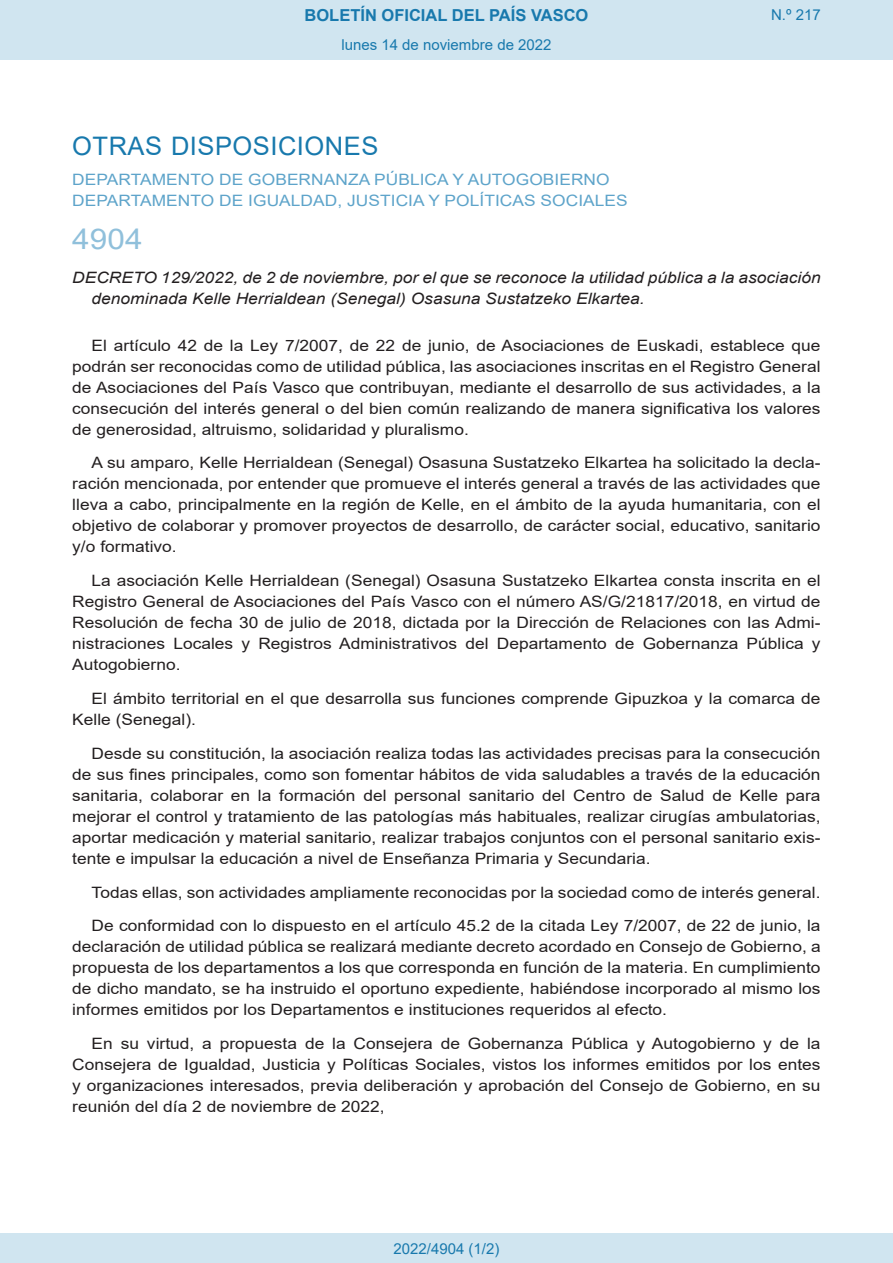
<style>
.page{position:relative;width:893px;height:1263px;background:#fff}
.page>*{position:absolute;margin:0;border:0;box-sizing:border-box;transform-origin:0 0}
.BOPVOrden{font:28.5px "Arial";color:#90c0db;scale:1.11 1}
.BOPVSeccion{font:25.5px "Arial";letter-spacing:.02em;color:#1879ad}
.t1{font:700 16.5px "Arial";color:#1879ad}
.BOPVDetalle{font:15.6px/21px "Arial";color:#231f20;text-align:justify;scale:1.11 1}
.BOPVTitulo{font:italic 15.6px/21px "Arial";color:#231f20;scale:1.11 1}
.BOPVOrganismo{font:15.6px "Arial";letter-spacing:.005em;color:#5ea4ca;scale:1.11 1}
.Paginacion_Centro{font:15px "Arial";color:#1879ad}
</style>
<div class="page">
<div style="left:0;top:0;width:893px;height:60px;background:#d0e5f0"></div>
<div style="left:0;top:1233px;width:893px;height:30px;background:#d0e5f0"></div>
<p class="t1" style="left:305px;top:3px;width:285px">BOLETÍN OFICIAL DEL PAÍS VASCO</p>
<p class="Paginacion_Centro" style="left:341px;top:35px;width:212px">lunes 14 de noviembre de 2022</p>
<p class="Paginacion_Centro" style="left:771px;top:5px;width:51px">N.º 217</p>
<p class="BOPVSeccion" style="left:72px;top:128px;width:308px">OTRAS DISPOSICIONES</p>
<p class="BOPVOrganismo" style="left:72px;top:169px;width:486px">DEPARTAMENTO DE GOBERNANZA PÚBLICA Y AUTOGOBIERNO</p>
<p class="BOPVOrganismo" style="left:72px;top:190px;width:502px">DEPARTAMENTO DE IGUALDAD, JUSTICIA Y POLÍTICAS SOCIALES</p>
<p class="BOPVOrden" style="left:72px;top:220px;width:65px">4904</p>
<p class="BOPVTitulo" style="left:92px;top:267px;width:658px;text-indent:-19px">DECRETO 129/2022, de 2 de noviembre, por el que se reconoce la utilidad pública a la asociación denominada Kelle Herrialdean (Senegal) Osasuna Sustatzeko Elkartea.</p>
<p class="BOPVDetalle" style="left:72px;top:335px;width:676px;text-indent:19px">El artículo 42 de la Ley 7/2007, de 22 de junio, de Asociaciones de Euskadi, establece que podrán ser reconocidas como de utilidad pública, las asociaciones inscritas en el Registro General de Asociaciones del País Vasco que contribuyan, mediante el desarrollo de sus actividades, a la consecución del interés general o del bien común realizando de manera significativa los valores de generosidad, altruismo, solidaridad y pluralismo.</p>
<p class="BOPVDetalle" style="left:72px;top:452px;width:676px;text-indent:19px">A su amparo, Kelle Herrialdean (Senegal) Osasuna Sustatzeko Elkartea ha solicitado la decla&shy;ración mencionada, por entender que promueve el interés general a través de las actividades que lleva a cabo, principalmente en la región de Kelle, en el ámbito de la ayuda humanitaria, con el objetivo de colaborar y promover proyectos de desarrollo, de carácter social, educativo, sanitario y/o formativo.</p>
<p class="BOPVDetalle" style="left:72px;top:570px;width:676px;text-indent:19px">La asociación Kelle Herrialdean (Senegal) Osasuna Sustatzeko Elkartea consta inscrita en el Registro General de Asociaciones del País Vasco con el número AS/G/21817/2018, en virtud de Resolución de fecha 30 de julio de 2018, dictada por la Dirección de Relaciones con las Admi&shy;nistraciones Locales y Registros Administrativos del Departamento de Gobernanza Pública y Autogobierno.</p>
<p class="BOPVDetalle" style="left:72px;top:688px;width:676px;text-indent:19px">El ámbito territorial en el que desarrolla sus funciones comprende Gipuzkoa y la comarca de<br>Kelle (Senegal).</p>
<p class="BOPVDetalle" style="left:72px;top:743px;width:676px;text-indent:19px">Desde su constitución, la asociación realiza todas las actividades precisas para la consecución de sus fines principales, como son fomentar hábitos de vida saludables a través de la educación sanitaria, colaborar en la formación del personal sanitario del Centro de Salud de Kelle para mejorar el control y tratamiento de las patologías más habituales, realizar cirugías ambulatorias, aportar medicación y material sanitario, realizar trabajos conjuntos con el personal sanitario exis&shy;tente e impulsar la educación a nivel de Enseñanza Primaria y Secundaria.</p>
<p class="BOPVDetalle" style="left:92px;top:881px;width:658px">Todas ellas, son actividades ampliamente reconocidas por la sociedad como de interés general.</p>
<p class="BOPVDetalle" style="left:72px;top:915px;width:676px;text-indent:19px">De conformidad con lo dispuesto en el artículo 45.2 de la citada Ley 7/2007, de 22 de junio, la declaración de utilidad pública se realizará mediante decreto acordado en Consejo de Gobierno, a propuesta de los departamentos a los que corresponda en función de la materia. En cumplimiento de dicho mandato, se ha instruido el oportuno expediente, habiéndose incorporado al mismo los informes emitidos por los Departamentos e instituciones requeridos al efecto.</p>
<p class="BOPVDetalle" style="left:72px;top:1033px;width:676px;text-indent:19px">En su virtud, a propuesta de la Consejera de Gobernanza Pública y Autogobierno y de la Consejera de Igualdad, Justicia y Políticas Sociales, vistos los informes emitidos por los entes y organizaciones interesados, previa deliberación y aprobación del Consejo de Gobierno, en su reunión del día 2 de noviembre de 2022,</p>
<p class="Paginacion_Centro" style="left:393px;top:1238px;width:107px">2022/4904 (1/2)</p>
</div>
